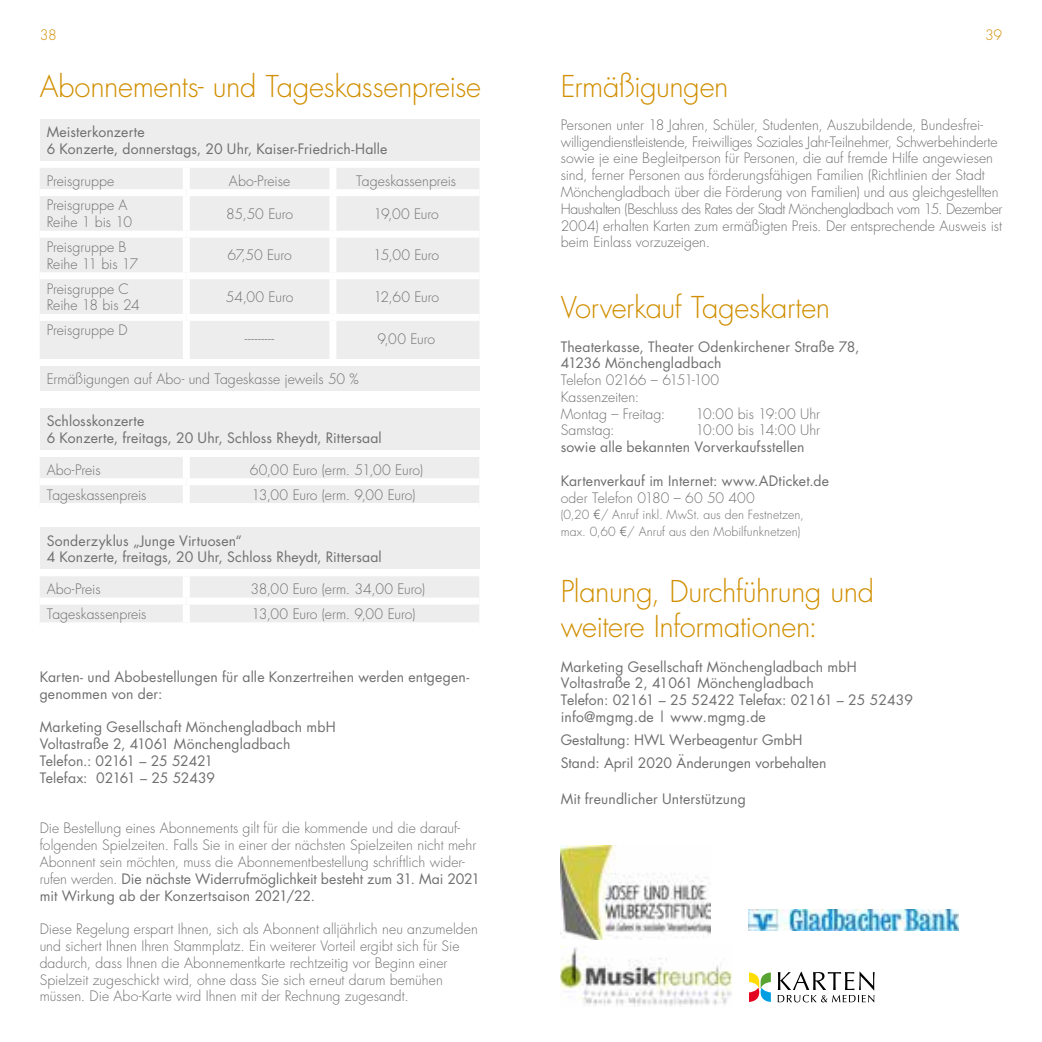
<style>
.page{position:relative;width:1042px;height:1042px;background:#fff}
.page>*{position:absolute;margin:0;border:0;box-sizing:border-box;transform-origin:0 0}
.t1{font:300 29.22px/35.2px "Futura";letter-spacing:-.015em;color:#d18f00}
.t2{font:300 14px/16.8px "Futura";color:#706f6f}
.t3{font:14px/16.8px "Futura";letter-spacing:.01em;color:#706f6f}
.t4{font:300 14px "Futura";color:#d18f00}
.t5{font:300 12.25px/16.8px "Futura";letter-spacing:.01em;color:#706f6f}
.s1{font-family:"Frutiger Next LTW1 G";font-size:14px}
.s2{font-weight:400}
</style>
<div class="page">
<div style="left:40px;top:119px;width:439px;height:42px;background:#ededed"></div>
<div style="left:40px;top:168px;width:439px;height:191px;background:#ededed"></div>
<div style="left:183px;top:168px;width:7px;height:21px;background:#fff"></div>
<div style="left:329px;top:168px;width:7px;height:21px;background:#fff"></div>
<div style="left:40px;top:189px;width:146px;height:7px;background:#fff"></div>
<div style="left:186px;top:189px;width:147px;height:7px;background:#fff"></div>
<div style="left:183px;top:196px;width:7px;height:35px;background:#fff"></div>
<div style="left:333px;top:189px;width:146px;height:7px;background:#fff"></div>
<div style="left:329px;top:196px;width:7px;height:35px;background:#fff"></div>
<div style="left:40px;top:231px;width:146px;height:7px;background:#fff"></div>
<div style="left:186px;top:231px;width:147px;height:7px;background:#fff"></div>
<div style="left:183px;top:238px;width:7px;height:34px;background:#fff"></div>
<div style="left:333px;top:231px;width:146px;height:7px;background:#fff"></div>
<div style="left:329px;top:238px;width:7px;height:34px;background:#fff"></div>
<div style="left:40px;top:272px;width:146px;height:7px;background:#fff"></div>
<div style="left:186px;top:272px;width:147px;height:7px;background:#fff"></div>
<div style="left:183px;top:279px;width:7px;height:35px;background:#fff"></div>
<div style="left:333px;top:272px;width:146px;height:7px;background:#fff"></div>
<div style="left:329px;top:279px;width:7px;height:35px;background:#fff"></div>
<div style="left:40px;top:314px;width:146px;height:7px;background:#fff"></div>
<div style="left:186px;top:314px;width:147px;height:7px;background:#fff"></div>
<div style="left:183px;top:321px;width:7px;height:38px;background:#fff"></div>
<div style="left:333px;top:314px;width:146px;height:7px;background:#fff"></div>
<div style="left:329px;top:321px;width:7px;height:38px;background:#fff"></div>
<div style="left:40px;top:366px;width:439px;height:25px;background:#ededed"></div>
<div style="left:40px;top:408px;width:439px;height:42px;background:#ededed"></div>
<div style="left:40px;top:457px;width:439px;height:46px;background:#ededed"></div>
<div style="left:183px;top:457px;width:7px;height:21px;background:#fff"></div>
<div style="left:40px;top:478px;width:146px;height:7px;background:#fff"></div>
<div style="left:186px;top:478px;width:293px;height:7px;background:#fff"></div>
<div style="left:183px;top:485px;width:7px;height:18px;background:#fff"></div>
<div style="left:40px;top:527px;width:439px;height:42px;background:#ededed"></div>
<div style="left:40px;top:576px;width:439px;height:46px;background:#ededed"></div>
<div style="left:183px;top:576px;width:7px;height:21px;background:#fff"></div>
<div style="left:40px;top:597px;width:146px;height:7px;background:#fff"></div>
<div style="left:186px;top:597px;width:293px;height:7px;background:#fff"></div>
<div style="left:183px;top:604px;width:7px;height:18px;background:#fff"></div>
<img style="left:749px;top:909px;width:209px;height:21px">
<img style="left:561px;top:845px;width:149px;height:94px">
<img style="left:561px;top:946px;width:170px;height:60px">
<svg style="left:777px;top:971px;width:97px;height:31px"></svg>
<svg style="left:749px;top:972px;width:22px;height:30px"></svg>
<p class="t4" style="left:40px;top:26px;width:19px">38</p>
<p class="t4" style="left:985px;top:26px;width:19px">39</p>
<h1 class="t1" style="left:40px;top:70px;width:443px">Abonnements- und Tageskassenpreise</h1>
<p class="t3" style="left:47px;top:123px;width:342px">Meisterkonzerte<br>6 Konzerte, donnerstags, 20 Uhr, Kaiser-Friedrich-Halle</p>
<p class="t2" style="left:47px;top:172px;width:69px">Preisgruppe</p>
<p class="t2" style="left:229px;top:172px;width:63px">Abo-Preise</p>
<p class="t2" style="left:356px;top:172px;width:101px">Tageskassenpreis</p>
<p class="t2" style="left:47px;top:197px;width:87px">Preisgruppe A<br>Reihe 1 bis 10</p>
<p class="t2" style="left:226px;top:205px;width:68px">85,50 Euro</p>
<p class="t2" style="left:374px;top:205px;width:67px">19,00 Euro</p>
<p class="t2" style="left:47px;top:239px;width:93px">Preisgruppe B<br>Reihe 11 bis 17</p>
<p class="t2" style="left:227px;top:247px;width:66px">67,50 Euro</p>
<p class="t2" style="left:373px;top:247px;width:67px">15,00 Euro</p>
<p class="t2" style="left:47px;top:280px;width:95px">Preisgruppe C<br>Reihe 18 bis 24</p>
<p class="t2" style="left:226px;top:289px;width:69px">54,00 Euro</p>
<p class="t2" style="left:373px;top:289px;width:67px">12,60 Euro</p>
<p class="t2" style="left:47px;top:322px;width:82px">Preisgruppe D</p>
<p class="t2" style="left:245px;top:330px;width:31px">---------</p>
<p class="t2" style="left:377px;top:330px;width:59px">9,00 Euro</p>
<p class="t2" style="left:47px;top:370px;width:314px">Ermäßigungen auf Abo- und Tageskasse jeweils 50 %</p>
<p class="t3" style="left:47px;top:412px;width:336px">Schlosskonzerte<br>6 Konzerte, freitags, 20 Uhr, Schloss Rheydt, Rittersaal</p>
<p class="t2" style="left:47px;top:461px;width:56px">Abo-Preis</p>
<p class="t2" style="left:250px;top:461px;width:175px">60,00 Euro (erm. 51,00 Euro)</p>
<p class="t2" style="left:47px;top:486px;width:101px">Tageskassenpreis</p>
<p class="t2" style="left:252px;top:486px;width:165px">13,00 Euro (erm. 9,00 Euro)</p>
<p class="t3" style="left:47px;top:532px;width:336px">Sonderzyklus „Junge Virtuosen“<br>4 Konzerte, freitags, 20 Uhr, Schloss Rheydt, Rittersaal</p>
<p class="t2" style="left:47px;top:581px;width:56px">Abo-Preis</p>
<p class="t2" style="left:250px;top:581px;width:176px">38,00 Euro (erm. 34,00 Euro)</p>
<p class="t2" style="left:47px;top:605px;width:101px">Tageskassenpreis</p>
<p class="t2" style="left:252px;top:605px;width:165px">13,00 Euro (erm. 9,00 Euro)</p>
<h1 class="t1" style="left:561px;top:70px;width:169px">Ermäßigungen</h1>
<p class="t2" style="left:561px;top:116px;width:443px">Personen unter 18 Jahren, Schüler, Studenten, Auszubildende, Bundesfrei&shy;willigendienstleistende, Freiwilliges Soziales Jahr-Teilnehmer, Schwerbehinderte sowie je eine Begleitperson für Personen, die auf fremde Hilfe angewiesen sind, ferner Personen aus förderungsfähigen Familien (Richtlinien der Stadt Mönchengladbach über die Förderung von Familien) und aus gleichgestellten Haushalten (Beschluss des Rates der Stadt Mönchengladbach vom 15. Dezember 2004) erhalten Karten zum ermäßigten Preis. Der entsprechende Ausweis ist beim Einlass vorzuzeigen.</p>
<h1 class="t1" style="left:561px;top:290px;width:271px">Vorverkauf Tageskarten</h1>
<p class="t3" style="left:561px;top:338px;width:300px">Theaterkasse, Theater Odenkirchener Straße 78,<br>41236 Mönchengladbach</p>
<p class="t2" style="left:561px;top:371px;width:160px">Telefon 02166 – 6151-100<br>Kassenzeiten:<br>Montag – Freitag:</p>
<p class="t2" style="left:695px;top:405px;width:126px">10:00 bis 19:00 Uhr</p>
<p class="t2" style="left:561px;top:422px;width:55px">Samstag:</p>
<p class="t2" style="left:695px;top:422px;width:126px">10:00 bis 14:00 Uhr</p>
<p class="t3" style="left:561px;top:438px;width:245px">sowie alle bekannten Vorverkaufsstellen</p>
<p class="t3" style="left:561px;top:472px;width:270px">Kartenverkauf im Internet: www.ADticket.de</p>
<p class="t2" style="left:561px;top:489px;width:196px">oder Telefon 0180 – 60 50 400</p>
<p class="t5" style="left:561px;top:506px;width:245px">(0,20 <span class="s1">€</span>/ Anruf inkl. MwSt. aus den Festnetzen, max. 0,60 <span class="s1">€</span>/ Anruf aus den Mobilfunknetzen)</p>
<h1 class="t1" style="left:561px;top:574px;width:315px">Planung, Durchführung und weitere Informationen:</h1>
<p class="t3" style="left:561px;top:658px;width:354px">Marketing Gesellschaft Mönchengladbach mbH Voltastraße 2, 41061 Mönchengladbach<br>Telefon: 02161 – 25 52422 Telefax: 02161 – 25 52439 info@mgmg.de | www.mgmg.de</p>
<p class="t3" style="left:561px;top:727px;width:267px;line-height:23.6px">Gestaltung: HWL Werbeagentur GmbH<br>Stand: April 2020 Änderungen vorbehalten</p>
<p class="t3" style="left:561px;top:790px;width:187px">Mit freundlicher Unterstützung</p>
<p class="t3" style="left:40px;top:668px;width:431px">Karten- und Abobestellungen für alle Konzertreihen werden entgegen&shy;genommen von der:</p>
<p class="t3" style="left:40px;top:719px;width:297px">Marketing Gesellschaft Mönchengladbach mbH Voltastraße 2, 41061 Mönchengladbach Telefon.: 02161 – 25 52421<br>Telefax: 02161 – 25 52439</p>
<p class="t2" style="left:40px;top:820px;width:442px">Die Bestellung eines Abonnements gilt für die kommende und die darauf&shy;folgenden Spielzeiten. Falls Sie in einer der nächsten Spielzeiten nicht mehr Abonnent sein möchten, muss die Abonnementbestellung schriftlich wider&shy;rufen werden. <span class="s2">Die nächste Widerrufmöglichkeit besteht zum 31. Mai 2021 mit Wirkung ab der Konzertsaison 2021/22.</span></p>
<p class="t2" style="left:40px;top:921px;width:440px">Diese Regelung erspart Ihnen, sich als Abonnent alljährlich neu anzumelden und sichert Ihnen Ihren Stammplatz. Ein weiterer Vorteil ergibt sich für Sie dadurch, dass Ihnen die Abonnementkarte rechtzeitig vor Beginn einer Spielzeit zugeschickt wird, ohne dass Sie sich erneut darum bemühen müssen. Die Abo-Karte wird Ihnen mit der Rechnung zugesandt.</p>
</div>
